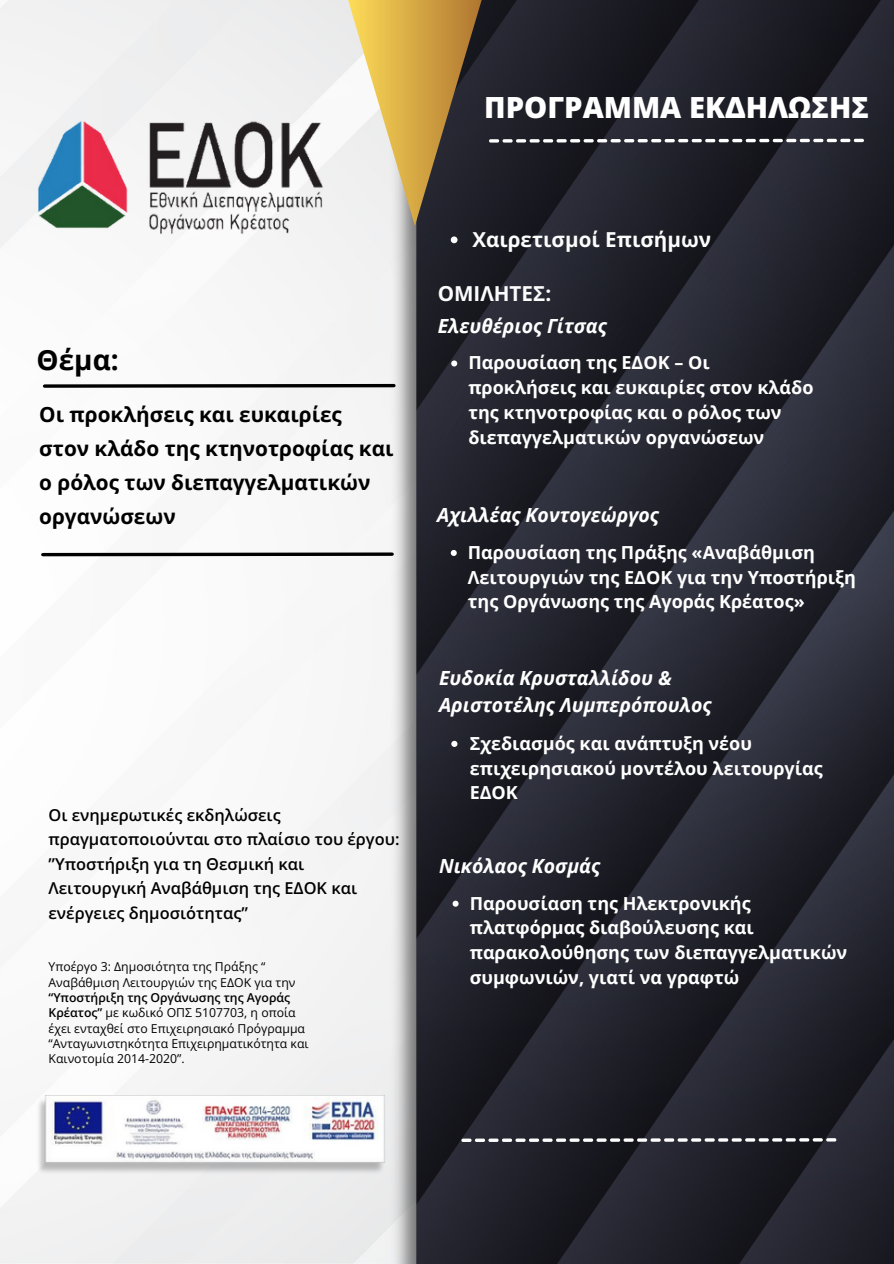
<style>
.page{position:relative;width:894px;height:1264px;background:#fff}
.page>*{position:absolute;margin:0;border:0;box-sizing:border-box;transform-origin:0 0}
.t1{font:800 29.1px "Open Sans";color:#fff}
.t2{font:700 27.9px "Open Sans";color:#000}
.t3{font:700 20.7px/33.8px "Open Sans";color:#000}
.t4{font:700 20.7px "Open Sans";color:#fcfcfc}
.t5{font:700 20.55px "Open Sans";color:#fcfcfc}
.t6{font:italic 700 19.5px "Open Sans";color:#fff}
.t7{font:700 18px/24.8px "Open Sans";color:#fff}
.t8{font:600 16.35px/24.6px "Open Sans";color:#000}
.t9{font:12.3px/15.3px "Open Sans";color:#000}
.s1{font-weight:600}
</style>
<div class="page">
<img style="left:385px;top:0;width:508px;height:1263px">
<img style="left:37px;top:117px;width:288px;height:119px">
<img style="left:5px;top:1095px;width:410px;height:81px">
<svg style="left:450px;top:236px;width:7px;height:7px"></svg>
<svg style="left:451px;top:360px;width:6px;height:6px"></svg>
<svg style="left:450px;top:550px;width:6px;height:6px"></svg>
<svg style="left:451px;top:740px;width:6px;height:7px"></svg>
<svg style="left:41px;top:382px;width:356px;height:7px"></svg>
<svg style="left:41px;top:551px;width:354px;height:7px"></svg>
<svg style="left:452px;top:900px;width:6px;height:6px"></svg>
<svg style="left:345px;top:0;width:518px;height:226px;background:#47413b"></svg>
<svg style="left:461px;top:1138px;width:375px;height:3px"></svg>
<p class="t1" style="left:484px;top:87px;width:386px">ΠΡΟΓΡΑΜΜΑ ΕΚΔΗΛΩΣΗΣ</p>
<p class="t2" style="left:37px;top:340px;width:84px">Θέμα:</p>
<p class="t3" style="left:39px;top:397px;width:356px">Οι προκλήσεις και ευκαιρίες στον κλάδο της κτηνοτροφίας και ο ρόλος των διεπαγγελματικών οργανώσεων</p>
<p class="t8" style="left:48px;top:801px;width:352px">Οι ενημερωτικές εκδηλώσεις πραγματοποιούνται στο πλαίσιο του έργου: ”Υποστήριξη για τη Θεσμική και<br>Λειτουργική Αναβάθμιση της ΕΔΟΚ και ενέργειες δημοσιότητας”</p>
<p class="t9" style="left:48px;top:958px;width:261px">Υποέργο 3: Δημοσιότητα της Πράξης “ Αναβάθμιση Λειτουργιών της ΕΔΟΚ για την <span class="s1">“Υποστήριξη της Οργάνωσης της Αγοράς Κρέατος”</span> με κωδικό ΟΠΣ 5107703, η οποία έχει ενταχθεί στο Επιχειρησιακό Πρόγραμμα “Ανταγωνιστηκότητα Επιχειρηματικότητα και Καινοτομία 2014-2020”.</p>
<p class="t5" style="left:472px;top:225px;width:240px">Χαιρετισμοί Επισήμων</p>
<p class="t4" style="left:437px;top:279px;width:115px">ΟΜΙΛΗΤΕΣ:</p>
<p class="t6" style="left:437px;top:312px;width:170px">Eλευθέριος Γίτσας</p>
<p class="t7" style="left:468px;top:350px;width:346px">Παρουσίαση της ΕΔΟΚ – Οι προκλήσεις και ευκαιρίες στον κλάδο της κτηνοτροφίας και ο ρόλος των διεπαγγελματικών οργανώσεων</p>
<p class="t6" style="left:437px;top:501px;width:223px">Αχιλλέας Κοντογεώργος</p>
<p class="t7" style="left:467px;top:539px;width:389px">Παρουσίαση της Πράξης «Αναβάθμιση<br>Λειτουργιών της ΕΔΟΚ για την Υποστήριξη της Οργάνωσης της Αγοράς Κρέατος»</p>
<p class="t6" style="left:439px;top:664px;width:234px">Ευδοκία Κρυσταλλίδου &amp;</p>
<p class="t6" style="left:439px;top:691px;width:274px">Αριστοτέλης Λυμπερόπουλος</p>
<p class="t7" style="left:469px;top:731px;width:354px">Σχεδιασμός και ανάπτυξη νέου επιχειρησιακού μοντέλου λειτουργίας<br>ΕΔΟΚ</p>
<p class="t6" style="left:439px;top:852px;width:162px">Νικόλαος Κοσμάς</p>
<p class="t7" style="left:469px;top:890px;width:379px">Παρουσίαση της Ηλεκτρονικής πλατφόρμας διαβούλευσης και παρακολούθησης των διεπαγγελματικών συμφωνιών, γιατί να γραφτώ</p>
</div>
